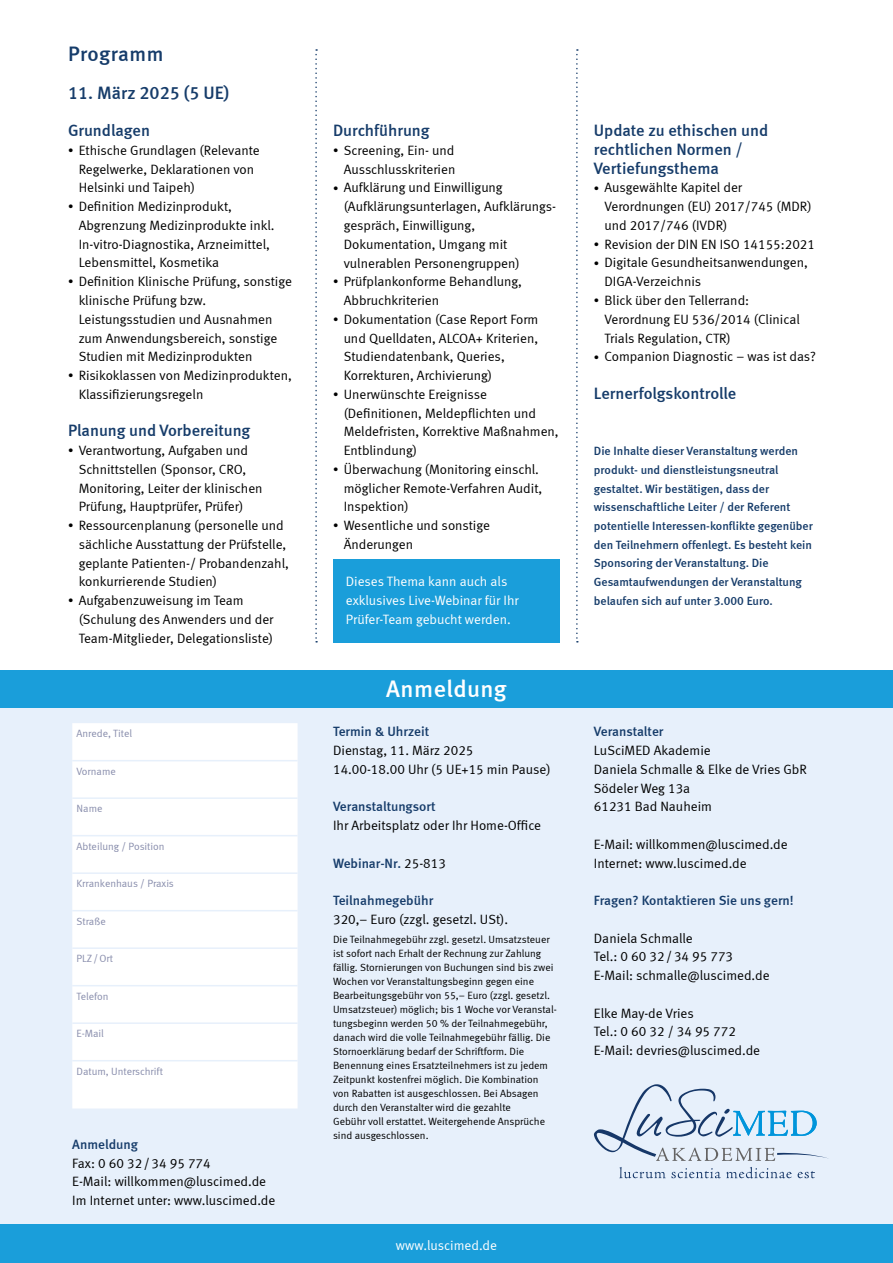
<style>
.page{position:relative;width:893px;height:1263px;background:#fff}
.page>*{position:absolute;margin:0;border:0;box-sizing:border-box;transform-origin:0 0}
.t1{font:24px "Meta Medium LF";letter-spacing:.02em;color:#fff}
.t2{font:21px "Meta Medium LF";letter-spacing:.02em;color:#163c6a}
.t3{font:18px "Meta Medium LF";color:#163c6a}
.t4{font:16.5px/18.8px "Meta Medium LF";color:#163c6a}
.t5{font:13.5px/18.8px "Meta Normal LF";color:#000}
.t6{font:13.5px "Meta Medium LF";color:#163c6a}
.t7{font:13.5px/18.8px "Meta Normal LF";color:#fff}
.t8{font:12px/18.8px "Meta Medium LF";color:#163c6a}
.t9{font:10.5px/14.1px "Meta Normal LF";color:#000}
.t10{font:10.5px "Meta Normal LF";color:#888dac}
.s1{font-size:10.5px}
.s2{font-family:"Meta Normal LF";color:#000}
</style>
<div class="page">
<div style="left:0;top:696px;width:893px;height:528px;background:#e7f0fb"></div>
<div style="left:0;top:1224px;width:893px;height:39px;background:#1a9eda"></div>
<div style="left:0;top:670px;width:893px;height:38px;background:#1a9eda"></div>
<svg style="left:315px;top:49px;width:2px;height:593px"></svg>
<svg style="left:576px;top:49px;width:2px;height:593px"></svg>
<div style="left:72px;top:723px;width:226px;height:385px;background:#fff"></div>
<hr style="left:72px;top:835px;width:226px;height:1px;background:#e7f0fb">
<hr style="left:72px;top:872px;width:226px;height:2px;background:#e7f0fb">
<hr style="left:72px;top:910px;width:226px;height:1px;background:#e7f0fb">
<hr style="left:72px;top:947px;width:226px;height:2px;background:#e7f0fb">
<hr style="left:72px;top:985px;width:226px;height:1px;background:#e7f0fb">
<hr style="left:72px;top:1022px;width:226px;height:2px;background:#e7f0fb">
<hr style="left:72px;top:1060px;width:226px;height:1px;background:#e7f0fb">
<hr style="left:72px;top:760px;width:226px;height:1px;background:#e7f0fb">
<hr style="left:72px;top:797px;width:226px;height:2px;background:#e7f0fb">
<svg style="left:619px;top:1167px;width:173px;height:11px"></svg>
<svg style="left:798px;top:1171px;width:17px;height:7px"></svg>
<svg style="left:594px;top:1084px;width:234px;height:77px"></svg>
<div style="left:333px;top:559px;width:227px;height:83px;background:#1a9eda"></div>
<h2 class="t2" style="left:68px;top:42px;width:97px">Programm</h2>
<h3 class="t3" style="left:68px;top:82px;width:163px">11. März 2025 (5 UE)</h3>
<p class="t4" style="left:68px;top:121px;width:84px">Grundlagen</p>
<p class="t5" style="left:79px;top:141px;width:183px;text-indent:-11px"><span class="s1">•</span> Ethische Grundlagen (Relevante<br>Regelwerke, Deklarationen von<br>Helsinki und Taipeh)</p>
<p class="t5" style="left:79px;top:197px;width:197px;text-indent:-11px"><span class="s1">•</span> Definition Medizinprodukt, Abgrenzung Medizinprodukte inkl.<br>In-vitro-Diagnostika, Arzneimittel, Lebensmittel, Kosmetika</p>
<p class="t5" style="left:79px;top:272px;width:215px;text-indent:-11px"><span class="s1">•</span> Definition Klinische Prüfung, sonstige klinische Prüfung bzw.<br>Leistungsstudien und Ausnahmen zum Anwendungsbereich, sonstige<br>Studien mit Medizinprodukten</p>
<p class="t5" style="left:79px;top:366px;width:215px;text-indent:-11px"><span class="s1">•</span> Risikoklassen von Medizinprodukten,<br>Klassifizierungsregeln</p>
<p class="t4" style="left:68px;top:421px;width:184px">Planung und Vorbereitung</p>
<p class="t5" style="left:79px;top:441px;width:185px;text-indent:-11px"><span class="s1">•</span> Verantwortung, Aufgaben und<br>Schnittstellen (Sponsor, CRO,<br>Monitoring, Leiter der klinischen<br>Prüfung, Hauptprüfer, Prüfer)</p>
<p class="t5" style="left:79px;top:516px;width:212px;text-indent:-11px"><span class="s1">•</span> Ressourcenplanung (personelle und sächliche Ausstattung der Prüfstelle, geplante Patienten-/ Probandenzahl, konkurrierende Studien)</p>
<p class="t5" style="left:79px;top:591px;width:196px;text-indent:-11px"><span class="s1">•</span> Aufgabenzuweisung im Team (Schulung des Anwenders und der<br>Team-Mitglieder, Delegationsliste)</p>
<p class="t10" style="left:77px;top:727px;width:57px">Anrede, Titel</p>
<p class="t10" style="left:77px;top:765px;width:41px">Vorname</p>
<p class="t10" style="left:77px;top:802px;width:27px">Name</p>
<p class="t10" style="left:77px;top:840px;width:90px">Abteilung / Position</p>
<p class="t10" style="left:77px;top:877px;width:99px">Krrankenhaus / Praxis</p>
<p class="t10" style="left:77px;top:915px;width:31px">Straße</p>
<p class="t10" style="left:77px;top:952px;width:38px">PLZ/Ort</p>
<p class="t10" style="left:77px;top:990px;width:34px">Telefon</p>
<p class="t10" style="left:77px;top:1027px;width:29px">E-Mail</p>
<p class="t10" style="left:77px;top:1065px;width:88px">Datum, Unterschrift</p>
<p class="t6" style="left:72px;top:1136px;width:67px">Anmeldung</p>
<p class="t5" style="left:72px;top:1153px;width:205px">Fax: 0 60 32/34 95 774<br>E-Mail: willkommen@luscimed.de<br>Im Internet unter: www.luscimed.de</p>
<p class="t4" style="left:333px;top:121px;width:98px">Durchführung</p>
<p class="t5" style="left:333px;top:141px;width:124px;text-align:right"><span class="s1">•</span> Screening, Ein- und<br>Ausschlusskriterien</p>
<p class="t5" style="left:344px;top:178px;width:214px;text-indent:-11px"><span class="s1">•</span> Aufklärung und Einwilligung (Aufklärungsunterlagen, Aufklärungs&shy;gespräch, Einwilligung,<br>Dokumentation, Umgang mit vulnerablen Personengruppen)</p>
<p class="t5" style="left:344px;top:272px;width:180px;text-indent:-11px"><span class="s1">•</span> Prüfplankonforme Behandlung,<br>Abbruchkriterien</p>
<p class="t5" style="left:344px;top:309px;width:196px;text-indent:-11px"><span class="s1">•</span> Dokumentation (Case Report Form und Quelldaten, ALCOA+ Kriterien,<br>Studiendatenbank, Queries,<br>Korrekturen, Archivierung)</p>
<p class="t5" style="left:344px;top:384px;width:216px;text-indent:-11px"><span class="s1">•</span> Unerwünschte Ereignisse (Definitionen, Meldepflichten und<br>Meldefristen, Korrektive Maßnahmen,<br>Entblindung)</p>
<p class="t5" style="left:344px;top:459px;width:200px;text-indent:-11px"><span class="s1">•</span> Überwachung (Monitoring einschl. möglicher Remote-Verfahren Audit,<br>Inspektion)</p>
<p class="t5" style="left:344px;top:516px;width:148px;text-indent:-11px"><span class="s1">•</span> Wesentliche und sonstige<br>Änderungen</p>
<p class="t7" style="left:346px;top:572px;width:174px">Dieses Thema kann auch als exklusives Live-Webinar für Ihr<br>Prüfer-Team gebucht werden.</p>
<h1 class="t1" style="left:386px;top:675px;width:122px">Anmeldung</h1>
<p class="t6" style="left:333px;top:724px;width:98px">Termin &amp; Uhrzeit</p>
<p class="t5" style="left:333px;top:741px;width:219px">Dienstag, 11. März 2025<br>14.00-18.00 Uhr (5 UE+15 min Pause)</p>
<p class="t6" style="left:333px;top:799px;width:104px">Veranstaltungsort</p>
<p class="t5" style="left:333px;top:816px;width:210px">Ihr Arbeitsplatz oder Ihr Home-Office</p>
<p class="t6" style="left:333px;top:855px;width:114px">Webinar-Nr. <span class="s2">25-813</span></p>
<p class="t6" style="left:333px;top:892px;width:102px">Teilnahmegebühr</p>
<p class="t5" style="left:333px;top:910px;width:177px">320,– Euro (zzgl. gesetzl. USt).</p>
<p class="t9" style="left:333px;top:932px;width:225px">Die Teilnahmegebühr zzgl. gesetzl. Umsatzsteuer ist sofort nach Erhalt der Rechnung zur Zahlung fällig. Stornierungen von Buchungen sind bis zwei Wochen vor Veranstaltungsbeginn gegen eine Bearbeitungsgebühr von 55,– Euro (zzgl. gesetzl.<br>Umsatzsteuer) möglich; bis 1 Woche vor Veranstal&shy;tungsbeginn werden 50 % der Teilnahmegebühr, danach wird die volle Teilnahmegebühr fällig. Die Stornoerklärung bedarf der Schriftform. Die Benennung eines Ersatzteilnehmers ist zu jedem Zeitpunkt kostenfrei möglich. Die Kombination von Rabatten ist ausgeschlossen. Bei Absagen durch den Veranstalter wird die gezahlte<br>Gebühr voll erstattet. Weitergehende Ansprüche sind ausgeschlossen.</p>
<p class="t4" style="left:594px;top:121px;width:176px">Update zu ethischen und rechtlichen Normen /<br>Vertiefungsthema</p>
<p class="t5" style="left:604px;top:178px;width:209px;text-indent:-11px"><span class="s1">•</span> Ausgewählte Kapitel der<br>Verordnungen (EU) 2017/745 (MDR) und 2017/746 (IVDR)</p>
<p class="t5" style="left:594px;top:234px;width:223px"><span class="s1">•</span> Revision der DIN EN ISO 14155:2021</p>
<p class="t5" style="left:604px;top:253px;width:205px;text-indent:-11px"><span class="s1">•</span> Digitale Gesundheitsanwendungen,<br>DIGA-Verzeichnis</p>
<p class="t5" style="left:604px;top:291px;width:197px;text-indent:-11px"><span class="s1">•</span> Blick über den Tellerrand:<br>Verordnung EU 536/2014 (Clinical<br>Trials Regulation, CTR)</p>
<p class="t5" style="left:594px;top:347px;width:224px"><span class="s1">•</span> Companion Diagnostic – was ist das?</p>
<p class="t4" style="left:594px;top:383px;width:144px">Lernerfolgskontrolle</p>
<p class="t8" style="left:594px;top:441px;width:220px">Die Inhalte dieser Veranstaltung werden produkt- und dienstleistungsneutral gestaltet. Wir bestätigen, dass der wissenschaftliche Leiter / der Referent potentielle Interessen-konflikte gegenüber den Teilnehmern offenlegt. Es besteht kein Sponsoring der Veranstaltung. Die Gesamtaufwendungen der Veranstaltung belaufen sich auf unter 3.000 Euro.</p>
<p class="t6" style="left:594px;top:724px;width:71px">Veranstalter</p>
<p class="t5" style="left:594px;top:741px;width:215px">LuSciMED Akademie<br>Daniela Schmalle &amp; Elke de Vries GbR<br>Södeler Weg 13a<br>61231 Bad Nauheim</p>
<p class="t5" style="left:594px;top:835px;width:195px">E-Mail: willkommen@luscimed.de<br>Internet: www.luscimed.de</p>
<p class="t6" style="left:594px;top:892px;width:201px">Fragen? Kontaktieren Sie uns gern!</p>
<p class="t5" style="left:594px;top:928px;width:177px">Daniela Schmalle<br>Tel.: 0 60 32/34 95 773<br>E-Mail: schmalle@luscimed.de</p>
<p class="t5" style="left:594px;top:1003px;width:168px">Elke May-de Vries<br>Tel.: 0 60 32 / 34 95 772<br>E-Mail: devries@luscimed.de</p>
<p class="t7" style="left:396px;top:1235px;width:103px">www.luscimed.de</p>
</div>
